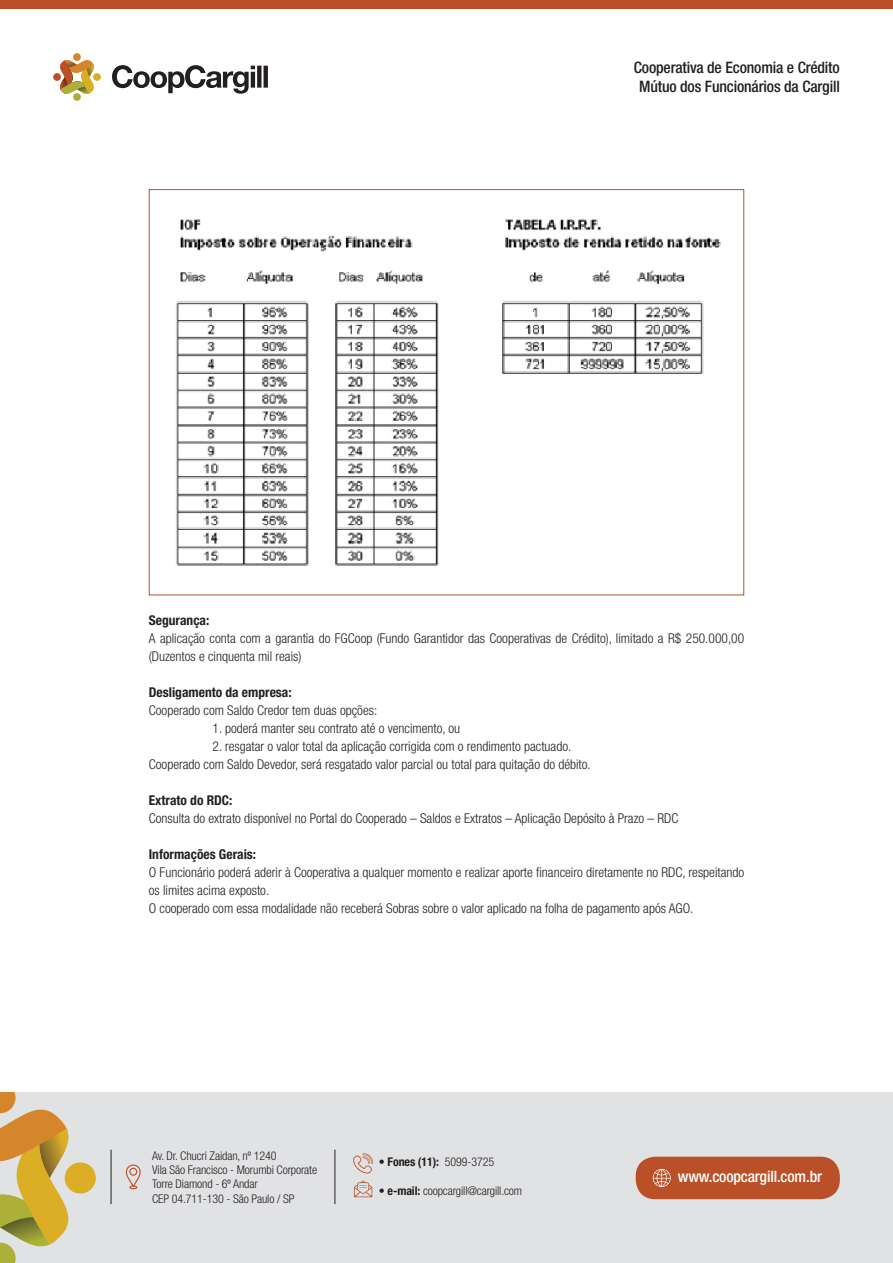
<style>
.page{position:relative;width:893px;height:1263px;background:#fff}
.page>*{position:absolute;margin:0;border:0;box-sizing:border-box;transform-origin:0 0}
.t1{font:500 condensed 15.75px/18.9px "Helvetica Neue LT Std";letter-spacing:-.01em;color:#231f20;text-align:center}
.t2{font:500 condensed 15.75px "Helvetica Neue LT Std";letter-spacing:-.01em;color:#fff}
.t3{font:300 condensed 13.5px/18px "Helvetica Neue LT Std";color:#231f20}
.t4{font:700 condensed 13.5px "Helvetica Neue LT Std";color:#231f20}
.t5{font:300 condensed 12px/14.4px "Helvetica Neue LT Std";letter-spacing:-.01em;color:#231f20}
.t6{font:700 condensed 12px "Helvetica Neue LT Std";letter-spacing:-.01em;color:#231f20}
.s1{font-weight:300}
.s2{font-weight:700}
</style>
<div class="page">
<div style="left:73px;top:53px;width:8px;height:8px;background:#d5852c;border-radius:50%"></div>
<svg style="left:53px;top:57px;width:48px;height:44px"></svg>
<div style="left:73px;top:93px;width:8px;height:8px;background:#acb038;border-radius:50%"></div>
<svg style="left:112px;top:65px;width:156px;height:29px"></svg>
<div style="left:0;top:0;width:893px;height:9px;background:#ba5027"></div>
<div style="left:0;top:1093px;width:893px;height:170px;background:#e1e2e4"></div>
<svg style="left:0;top:1093px;width:96px;height:170px"></svg>
<svg style="left:126px;top:1164px;width:15px;height:25px"></svg>
<svg style="left:354px;top:1180px;width:18px;height:17px"></svg>
<svg style="left:353px;top:1153px;width:20px;height:20px"></svg>
<div style="left:636px;top:1157px;width:204px;height:42px;background:#ba5027;border-radius:20px"></div>
<svg style="left:653px;top:1169px;width:18px;height:18px"></svg>
<hr style="left:335px;top:1149px;width:1px;height:55px;background:#231f20">
<hr style="left:111px;top:1149px;width:1px;height:55px;background:#231f20">
<img style="left:176px;top:219px;width:545px;height:347px">
<p class="t1" style="left:634px;top:58px;width:207px">Cooperativa de Economia e Crédito<br>Mútuo dos Funcionários da Cargill</p>
<p class="t4" style="left:149px;top:612px;width:62px">Segurança:</p>
<p class="t3" style="left:149px;top:629px;width:597px">A aplicação conta com a garantia do FGCoop (Fundo Garantidor das Cooperativas de Crédito), limitado a R$ 250.000,00 (Duzentos e cinquenta mil reais)</p>
<p class="t4" style="left:149px;top:684px;width:144px">Desligamento da empresa:</p>
<p class="t3" style="left:149px;top:701px;width:230px">Cooperado com Saldo Credor tem duas opções:</p>
<p class="t3" style="left:213px;top:719px;width:249px">1. poderá manter seu contrato até o vencimento, ou</p>
<p class="t3" style="left:149px;top:737px;width:443px;text-indent:64px">2. resgatar o valor total da aplicação corrigida com o rendimento pactuado.<br>Cooperado com Saldo Devedor, será resgatado valor parcial ou total para quitação do débito.</p>
<p class="t4" style="left:149px;top:792px;width:85px">Extrato do RDC:</p>
<p class="t3" style="left:149px;top:809px;width:531px">Consulta do extrato disponível no Portal do Cooperado – Saldos e Extratos – Aplicação Depósito à Prazo – RDC</p>
<p class="t4" style="left:149px;top:846px;width:109px">Informações Gerais:</p>
<p class="t3" style="left:149px;top:863px;width:597px">O Funcionário poderá aderir à Cooperativa a qualquer momento e realizar aporte financeiro diretamente no RDC, respeitando os limites acima exposto.<br>O cooperado com essa modalidade não receberá Sobras sobre o valor aplicado na folha de pagamento após AGO.</p>
<p class="t5" style="left:152px;top:1148px;width:166px">Av. Dr. Chucri Zaidan, nº 1240<br>Vila São Francisco - Morumbi Corporate<br>Torre Diamond - 6º Andar<br>CEP 04.711-130 - São Paulo / SP</p>
<p class="t6" style="left:379px;top:1155px;width:117px">• Fones (11): <span class="s1">5099-3725</span></p>
<p class="t5" style="left:379px;top:1184px;width:145px"><span class="s2">• e-mail:</span> coopcargill@cargill.com</p>
<p class="t2" style="left:678px;top:1167px;width:146px">www.coopcargill.com.br</p>
</div>
